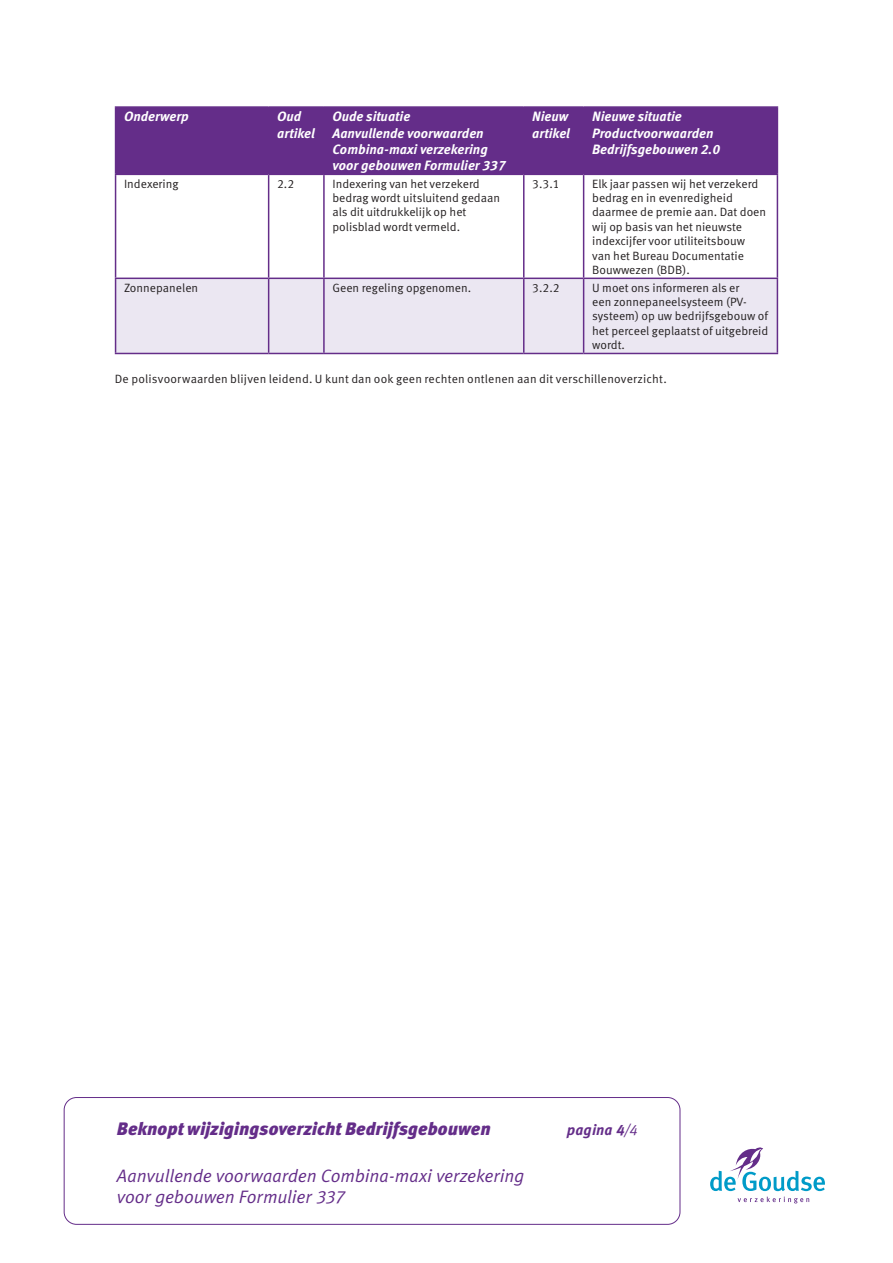
<style>
.page{position:relative;width:893px;height:1263px;background:#fff}
.page>*{position:absolute;margin:0;border:0;box-sizing:border-box;transform-origin:0 0}
.t1{font:18px/21px "Meta OT Norm Ita";letter-spacing:-.01em;color:#642d89}
.t2{font:italic 900 18px "Meta OT";color:#642d89}
.t3{font:italic 700 15px "Meta OT";color:#642d89}
.t4{font:italic 700 13.5px/16.2px "Meta OT";color:#fff}
.t5{font:12px/14.4px "Meta OT Norm";color:#231f20}
.s1{font-family:"Meta OT Norm Ita";font-weight:400;font-style:normal}
</style>
<div class="page">
<svg style="left:710px;top:1147px;width:115px;height:56px"></svg>
<div style="left:64px;top:1097px;width:616px;height:128px;border:1px solid #642d89;border-radius:12px"></div>
<div style="left:116px;top:108px;width:661px;height:66px;background:#642d89"></div>
<svg style="left:116px;top:175px;width:661px;height:103px"></svg>
<div style="left:116px;top:279px;width:661px;height:74px;background:#ebe7f2"></div>
<hr style="left:268px;top:108px;width:1px;height:66px;background:#642d89">
<hr style="left:115px;top:175px;width:1px;height:103px;background:#642d89">
<hr style="left:268px;top:175px;width:1px;height:103px;background:#642d89">
<hr style="left:323px;top:175px;width:2px;height:103px;background:#642d89">
<hr style="left:523px;top:175px;width:1px;height:103px;background:#642d89">
<hr style="left:583px;top:175px;width:1px;height:103px;background:#642d89">
<hr style="left:777px;top:175px;width:1px;height:103px;background:#642d89">
<hr style="left:115px;top:278px;width:154px;height:1px;background:#642d89">
<hr style="left:115px;top:279px;width:1px;height:74px;background:#642d89">
<hr style="left:269px;top:278px;width:55px;height:1px;background:#642d89">
<hr style="left:268px;top:279px;width:1px;height:74px;background:#642d89">
<hr style="left:324px;top:278px;width:200px;height:1px;background:#642d89">
<hr style="left:323px;top:279px;width:2px;height:74px;background:#642d89">
<hr style="left:524px;top:278px;width:60px;height:1px;background:#642d89">
<hr style="left:523px;top:279px;width:1px;height:74px;background:#642d89">
<hr style="left:584px;top:278px;width:194px;height:1px;background:#642d89">
<hr style="left:583px;top:279px;width:1px;height:74px;background:#642d89">
<hr style="left:777px;top:279px;width:1px;height:74px;background:#642d89">
<hr style="left:115px;top:353px;width:154px;height:1px;background:#642d89">
<hr style="left:269px;top:353px;width:55px;height:1px;background:#642d89">
<hr style="left:324px;top:353px;width:200px;height:1px;background:#642d89">
<hr style="left:524px;top:353px;width:60px;height:1px;background:#642d89">
<hr style="left:584px;top:353px;width:194px;height:1px;background:#642d89">
<hr style="left:323px;top:108px;width:2px;height:66px;background:#642d89">
<hr style="left:523px;top:108px;width:1px;height:66px;background:#642d89">
<hr style="left:583px;top:108px;width:1px;height:66px;background:#642d89">
<hr style="left:115px;top:106px;width:154px;height:2px;background:#642d89">
<hr style="left:115px;top:108px;width:1px;height:66px;background:#642d89">
<hr style="left:269px;top:106px;width:55px;height:2px;background:#642d89">
<hr style="left:324px;top:106px;width:200px;height:2px;background:#642d89">
<hr style="left:524px;top:106px;width:60px;height:2px;background:#642d89">
<hr style="left:584px;top:106px;width:194px;height:2px;background:#642d89">
<hr style="left:777px;top:108px;width:1px;height:66px;background:#642d89">
<hr style="left:115px;top:174px;width:154px;height:1px;background:#642d89">
<hr style="left:269px;top:174px;width:55px;height:1px;background:#642d89">
<hr style="left:324px;top:174px;width:200px;height:1px;background:#642d89">
<hr style="left:524px;top:174px;width:60px;height:1px;background:#642d89">
<hr style="left:584px;top:174px;width:194px;height:1px;background:#642d89">
<p class="t4" style="left:124px;top:109px;width:66px">Onderwerp</p>
<p class="t4" style="left:277px;top:109px;width:39px">Oud artikel</p>
<p class="t4" style="left:332px;top:109px;width:175px">Oude situatie<br>Aanvullende voorwaarden<br>Combina-maxi verzekering voor gebouwen Formulier 337</p>
<p class="t4" style="left:532px;top:109px;width:39px">Nieuw artikel</p>
<p class="t4" style="left:592px;top:109px;width:129px">Nieuwe situatie<br>Productvoorwaarden<br>Bedrijfsgebouwen 2.0</p>
<p class="t5" style="left:124px;top:176px;width:56px">Indexering</p>
<p class="t5" style="left:277px;top:176px;width:19px">2.2</p>
<p class="t5" style="left:332px;top:176px;width:169px">Indexering van het verzekerd bedrag wordt uitsluitend gedaan als dit uitdrukkelijk op het polisblad wordt vermeld.</p>
<p class="t5" style="left:532px;top:176px;width:29px">3.3.1</p>
<p class="t5" style="left:592px;top:176px;width:176px">Elk jaar passen wij het verzekerd bedrag en in evenredigheid daarmee de premie aan. Dat doen wij op basis van het nieuwste indexcijfer voor utiliteitsbouw van het Bureau Documentatie<br>Bouwwezen (BDB).</p>
<p class="t5" style="left:124px;top:280px;width:76px">Zonnepanelen</p>
<p class="t5" style="left:332px;top:280px;width:140px">Geen regeling opgenomen.</p>
<p class="t5" style="left:532px;top:280px;width:29px">3.2.2</p>
<p class="t5" style="left:592px;top:280px;width:178px">U moet ons informeren als er<br>een zonnepaneelsysteem (PV&shy;systeem) op uw bedrijfsgebouw of het perceel geplaatst of uitgebreid wordt.</p>
<p class="t5" style="left:115px;top:371px;width:553px">De polisvoorwaarden blijven leidend. U kunt dan ook geen rechten ontlenen aan dit verschillenoverzicht.</p>
<h1 class="t2" style="left:117px;top:1118px;width:375px">Beknopt wijzigingsoverzicht Bedrijfsgebouwen</h1>
<h1 class="t1" style="left:117px;top:1166px;width:409px">Aanvullende voorwaarden Combina-maxi verzekering voor gebouwen Formulier 337</h1>
<p class="t3" style="left:567px;top:1121px;width:72px">pagina 4<span class="s1">/4</span></p>
</div>
